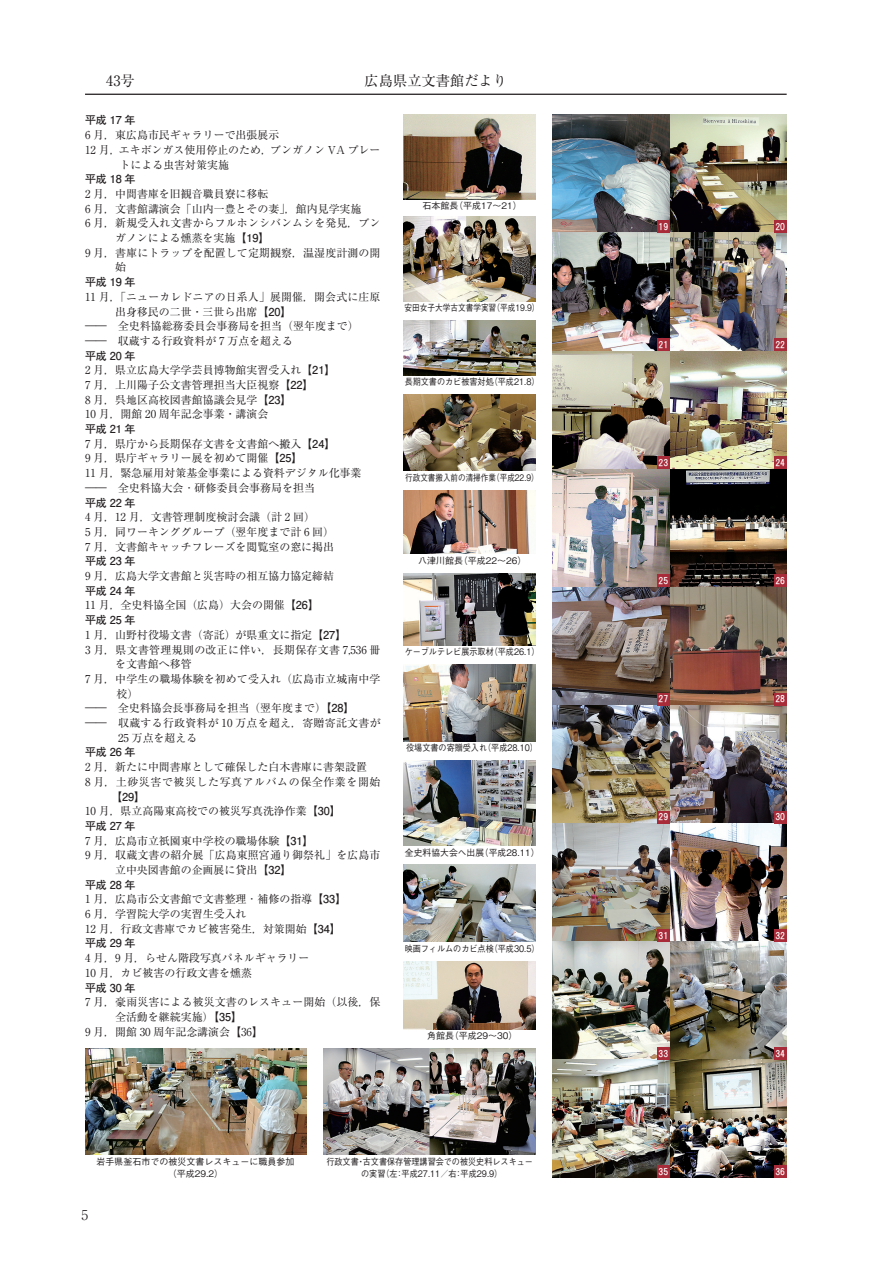
<style>
.page{position:relative;width:893px;height:1263px;background:#fff}
.page>*{position:absolute;margin:0;border:0;box-sizing:border-box;transform-origin:0 0}
.t1{font:14.25px "Ryumin Pro";color:#231f20}
.t2{font:300 13.5px "Ryumin Pro";color:#231f20}
.t3{font:10.95px/14.7px "Ryumin Pr 6";color:#231f20}
.t4{font:10.95px/14.7px "Ryumin Pr 6";letter-spacing:.025em;color:#231f20}
.t5{font:700 10.95px "Futo Go B101 Pro";color:#231f20}
.t6{font:10.95px "Ryumin Pr 6";letter-spacing:.03em;color:#231f20}
.t7{font:500 9px "Gothic BBB Pro";color:#231f20;scale:.9 1}
.t8{font:500 9px/12px "Gothic BBB Pro";color:#231f20;text-align:center}
.t9{font:9px "HGP Gothic E";color:#fff}
.t10{font:500 9px "Gothic BBB Pro";color:#231f20;scale:.85 1}
.t11{font:500 9px "Gothic BBB Pro";color:#231f20;scale:.84 1}
.s1{font-family:"Futo Go B101 Pro";font-weight:700}
</style>
<div class="page">
<hr style="left:85px;top:94px;width:702px;height:1px;background:#231f20">
<img style="left:553px;top:115px;width:234px;height:1063px">
<img style="left:323px;top:1048px;width:213px;height:106px">
<img style="left:85px;top:1048px;width:221px;height:107px">
<img style="left:404px;top:961px;width:132px;height:68px">
<img style="left:404px;top:865px;width:132px;height:76px">
<img style="left:404px;top:761px;width:132px;height:85px">
<img style="left:404px;top:665px;width:132px;height:76px">
<img style="left:404px;top:573px;width:132px;height:72px">
<img style="left:404px;top:490px;width:132px;height:64px">
<img style="left:404px;top:394px;width:132px;height:77px">
<img style="left:404px;top:320px;width:132px;height:55px">
<img style="left:404px;top:216px;width:132px;height:85px">
<img style="left:404px;top:115px;width:132px;height:85px">
<div style="left:657px;top:220px;width:13px;height:13px;background:#a72b39"></div>
<div style="left:657px;top:338px;width:13px;height:13px;background:#a72b39"></div>
<div style="left:657px;top:456px;width:13px;height:13px;background:#a72b39"></div>
<div style="left:657px;top:574px;width:13px;height:13px;background:#a72b39"></div>
<div style="left:657px;top:693px;width:13px;height:12px;background:#a72b39"></div>
<div style="left:657px;top:811px;width:13px;height:12px;background:#a72b39"></div>
<div style="left:657px;top:929px;width:13px;height:13px;background:#a72b39"></div>
<div style="left:657px;top:1047px;width:13px;height:13px;background:#a72b39"></div>
<div style="left:657px;top:1165px;width:13px;height:13px;background:#a72b39"></div>
<div style="left:774px;top:220px;width:13px;height:13px;background:#a72b39"></div>
<div style="left:774px;top:338px;width:13px;height:13px;background:#a72b39"></div>
<div style="left:774px;top:456px;width:13px;height:13px;background:#a72b39"></div>
<div style="left:774px;top:574px;width:13px;height:13px;background:#a72b39"></div>
<div style="left:774px;top:693px;width:13px;height:12px;background:#a72b39"></div>
<div style="left:774px;top:811px;width:13px;height:12px;background:#a72b39"></div>
<div style="left:774px;top:929px;width:13px;height:13px;background:#a72b39"></div>
<div style="left:774px;top:1047px;width:13px;height:13px;background:#a72b39"></div>
<div style="left:774px;top:1165px;width:13px;height:13px;background:#a72b39"></div>
<h1 class="t1" style="left:106px;top:70px;width:30px">43号</h1>
<h1 class="t1" style="left:365px;top:70px;width:144px">広島県立文書館だより</h1>
<p class="t5" style="left:85px;top:112px;width:52px">平成 17 年</p>
<p class="t3" style="left:270px;top:127px;width:112px;text-indent:-185px">6 月，東広島市民ギャラリーで出張展示<br>ブンガノン VA プレー</p>
<p class="t3" style="left:119px;top:142px;width:155px">エキボンガス使用停止のため，</p>
<p class="t3" style="left:120px;top:142px;width:111px;text-indent:-35px">12 月，<br>トによる虫害対策実施</p>
<p class="t5" style="left:85px;top:170px;width:52px">平成 18 年</p>
<p class="t3" style="left:85px;top:186px;width:185px">2 月，中間書庫を旧観音職員寮に移転</p>
<p class="t3" style="left:85px;top:201px;width:278px">6 月，文書館講演会「山内一豊とその妻，」館内見学実施</p>
<p class="t3" style="left:85px;top:215px;width:297px">6 月，新規受入れ文書からフルホンシバンムシを発見，ブン</p>
<p class="t3" style="left:115px;top:230px;width:156px">ガノンによる燻蒸を実施<span class="s1">】19【</span></p>
<p class="t3" style="left:115px;top:259px;width:12px">始</p>
<p class="t3" style="left:85px;top:245px;width:297px">9 月，書庫にトラップを配置して定期観察，温湿度計測の開</p>
<p class="t5" style="left:85px;top:273px;width:52px">平成 19 年</p>
<p class="t3" style="left:85px;top:289px;width:297px">11 月「，ニューカレドニアの日系人」展開催，開会式に庄原</p>
<p class="t3" style="left:115px;top:303px;width:178px">出身移民の二世・三世ら出席<span class="s1">】20【</span></p>
<p class="t3" style="left:85px;top:318px;width:275px">――　全史料協総務委員会事務局を担当（翌年度まで(</p>
<p class="t3" style="left:85px;top:333px;width:210px">――　収蔵する行政資料が 7 万点を超える</p>
<p class="t5" style="left:85px;top:347px;width:52px">平成 20 年</p>
<p class="t3" style="left:85px;top:362px;width:252px">2 月，県立広島大学学芸員博物館実習受入れ<span class="s1">】21【<br></span>7 月，上川陽子公文書管理担当大臣視察<span class="s1">】22【<br></span>8 月，呉地区高校図書館協議会見学<span class="s1">】23【<br></span>10 月，開館 20 周年記念事業・講演会</p>
<p class="t5" style="left:85px;top:420px;width:52px">平成 21 年</p>
<p class="t3" style="left:85px;top:436px;width:278px">7 月，県庁から長期保存文書を文書館へ搬入<span class="s1">】24【<br></span>9 月，県庁ギャラリー展を初めて開催<span class="s1">】25【<br></span>11 月，緊急雇用対策基金事業による資料デジタル化事業――　全史料協大会･研修委員会事務局を担当</p>
<p class="t5" style="left:85px;top:494px;width:52px">平成 22 年</p>
<p class="t3" style="left:85px;top:509px;width:251px">4 月，12 月，文書管理制度検討会議（計 2 回(<br>5 月，同ワーキンググループ（翌年度まで計 6 回(<br>7 月，文書館キャッチフレーズを閲覧室の窓に掲出</p>
<p class="t5" style="left:85px;top:552px;width:52px">平成 23 年</p>
<p class="t3" style="left:85px;top:568px;width:251px">9 月，広島大学文書館と災害時の相互協力協定締結</p>
<p class="t5" style="left:85px;top:582px;width:52px">平成 24 年</p>
<p class="t3" style="left:85px;top:597px;width:235px">11 月，全史料協全国（広島）大会の開催<span class="s1">】26【</span></p>
<p class="t5" style="left:85px;top:611px;width:52px">平成 25 年</p>
<p class="t3" style="left:85px;top:627px;width:263px">1 月，山野村役場文書（寄託）が県重文に指定<span class="s1">】27【</span></p>
<p class="t6" style="left:85px;top:641px;width:297px">3 月，県文書管理規則の改正に伴い，長期保存文書 7,536 冊</p>
<p class="t3" style="left:115px;top:656px;width:78px">を文書館へ移管</p>
<p class="t3" style="left:85px;top:671px;width:297px">7 月，中学生の職場体験を初めて受入れ（広島市立城南中学</p>
<p class="t3" style="left:117px;top:686px;width:23px">校(</p>
<p class="t3" style="left:85px;top:700px;width:271px">――　全史料協会長事務局を担当（翌年度まで<span class="s1">】</span>( <span class="s1">28【</span></p>
<p class="t4" style="left:85px;top:715px;width:297px">――　収蔵する行政資料が 10 万点を超え，寄贈寄託文書が</p>
<p class="t3" style="left:118px;top:730px;width:81px">25 万点を超える</p>
<p class="t5" style="left:85px;top:743px;width:52px">平成 26 年</p>
<p class="t4" style="left:85px;top:759px;width:297px">2 月，新たに中間書庫として確保した白木書庫に書架設置<br>8 月，土砂災害で被災した写真アルバムの保全作業を開始</p>
<p class="t5" style="left:111px;top:788px;width:36px">】29【</p>
<p class="t3" style="left:85px;top:803px;width:257px">10 月，県立高陽東高校での被災写真洗浄作業<span class="s1">】30</span>【</p>
<p class="t5" style="left:85px;top:817px;width:52px">平成 27 年</p>
<p class="t3" style="left:85px;top:832px;width:230px">7 月，広島市立祇園東中学校の職場体験<span class="s1">】31【</span></p>
<p class="t3" style="left:85px;top:847px;width:297px">9 月，収蔵文書の紹介展「広島東照宮通り御祭礼」を広島市</p>
<p class="t3" style="left:115px;top:862px;width:178px">立中央図書館の企画展に貸出<span class="s1">】32【</span></p>
<p class="t5" style="left:85px;top:876px;width:52px">平成 28 年</p>
<p class="t3" style="left:85px;top:891px;width:263px">1 月，広島市公文書館で文書整理･補修の指導<span class="s1">】33【<br></span>6 月，学習院大学の実習生受入れ<br>12 月，行政文書庫でカビ被害発生，対策開始<span class="s1">】34【</span></p>
<p class="t5" style="left:85px;top:934px;width:52px">平成 29 年</p>
<p class="t3" style="left:85px;top:950px;width:226px">4 月，9 月，らせん階段写真パネルギャラリー<br>10 月，カビ被害の行政文書を燻蒸</p>
<p class="t5" style="left:85px;top:979px;width:52px">平成 30 年</p>
<p class="t3" style="left:85px;top:994px;width:297px">7 月，豪雨災害による被災文書のレスキュー開始（以後，保</p>
<p class="t3" style="left:115px;top:1009px;width:129px">全活動を継続実施<span class="s1">】</span>( <span class="s1">35【</span></p>
<p class="t3" style="left:85px;top:1023px;width:179px">9 月，開館 30 周年記念講演会】36【</p>
<p class="t8" style="left:454px;top:199px;width:69px">（平成17〜21(</p>
<p class="t8" style="left:423px;top:199px;width:37px">石本館長</p>
<p class="t10" style="left:492px;top:300px;width:57px">（平成19.9(</p>
<p class="t10" style="left:404px;top:300px;width:110px">安田女子大学古文書学実習</p>
<p class="t7" style="left:490px;top:374px;width:57px">（平成21.8(</p>
<p class="t7" style="left:405px;top:374px;width:100px">長期文書のカビ被害対処</p>
<p class="t11" style="left:492px;top:470px;width:57px">（平成22.9(</p>
<p class="t11" style="left:405px;top:470px;width:110px">行政文書搬入前の清掃作業</p>
<p class="t8" style="left:459px;top:553px;width:69px">（平成22〜26(</p>
<p class="t8" style="left:418px;top:553px;width:46px">八津川館長</p>
<p class="t7" style="left:405px;top:645px;width:100px">ケーブルテレビ展示取材</p>
<p class="t7" style="left:490px;top:645px;width:57px">（平成26.1(</p>
<p class="t7" style="left:483px;top:741px;width:63px">（平成28.10(</p>
<p class="t7" style="left:406px;top:741px;width:91px">役場文書の寄贈受入れ</p>
<p class="t8" style="left:480px;top:845px;width:61px">（平成28.11(</p>
<p class="t8" style="left:405px;top:845px;width:81px">全史料協大会へ出展</p>
<p class="t7" style="left:490px;top:941px;width:57px">（平成30.5(</p>
<p class="t7" style="left:405px;top:941px;width:100px">映画フィルムのカビ点検</p>
<p class="t8" style="left:450px;top:1029px;width:69px">（平成29〜30(</p>
<p class="t8" style="left:427px;top:1029px;width:28px">角館長</p>
<p class="t8" style="left:96px;top:1154px;width:199px">岩手県釜石市での被災文書レスキューに職員参加（平成29.2(</p>
<p class="t2" style="left:82px;top:1205px;width:8px">5</p>
<p class="t7" style="left:326px;top:1154px;width:231px">行政文書古文書保存管理講習会での被災史料レスキュー</p>
<p class="t7" style="left:357px;top:1154px;width:10px">・</p>
<p class="t7" style="left:381px;top:1166px;width:20px">（左</p>
<p class="t7" style="left:402px;top:1166px;width:113px">平成27.11／右平成29.9(</p>
<p class="t7" style="left:361px;top:1166px;width:28px">の実習</p>
<p class="t7" style="left:396px;top:1166px;width:10px">：</p>
<p class="t7" style="left:454px;top:1166px;width:10px">：</p>
<p class="t9" style="left:658px;top:222px;width:11px">19</p>
<p class="t9" style="left:775px;top:222px;width:11px">20</p>
<p class="t9" style="left:658px;top:340px;width:11px">21</p>
<p class="t9" style="left:775px;top:340px;width:11px">22</p>
<p class="t9" style="left:658px;top:458px;width:11px">23</p>
<p class="t9" style="left:775px;top:458px;width:11px">24</p>
<p class="t9" style="left:658px;top:576px;width:11px">25</p>
<p class="t9" style="left:775px;top:576px;width:11px">26</p>
<p class="t9" style="left:658px;top:694px;width:11px">27</p>
<p class="t9" style="left:775px;top:694px;width:11px">28</p>
<p class="t9" style="left:658px;top:813px;width:11px">29</p>
<p class="t9" style="left:775px;top:813px;width:11px">30</p>
<p class="t9" style="left:658px;top:931px;width:11px">31</p>
<p class="t9" style="left:775px;top:931px;width:11px">32</p>
<p class="t9" style="left:658px;top:1049px;width:11px">33</p>
<p class="t9" style="left:775px;top:1049px;width:11px">34</p>
<p class="t9" style="left:658px;top:1167px;width:11px">35</p>
<p class="t9" style="left:775px;top:1167px;width:11px">36</p>
</div>
